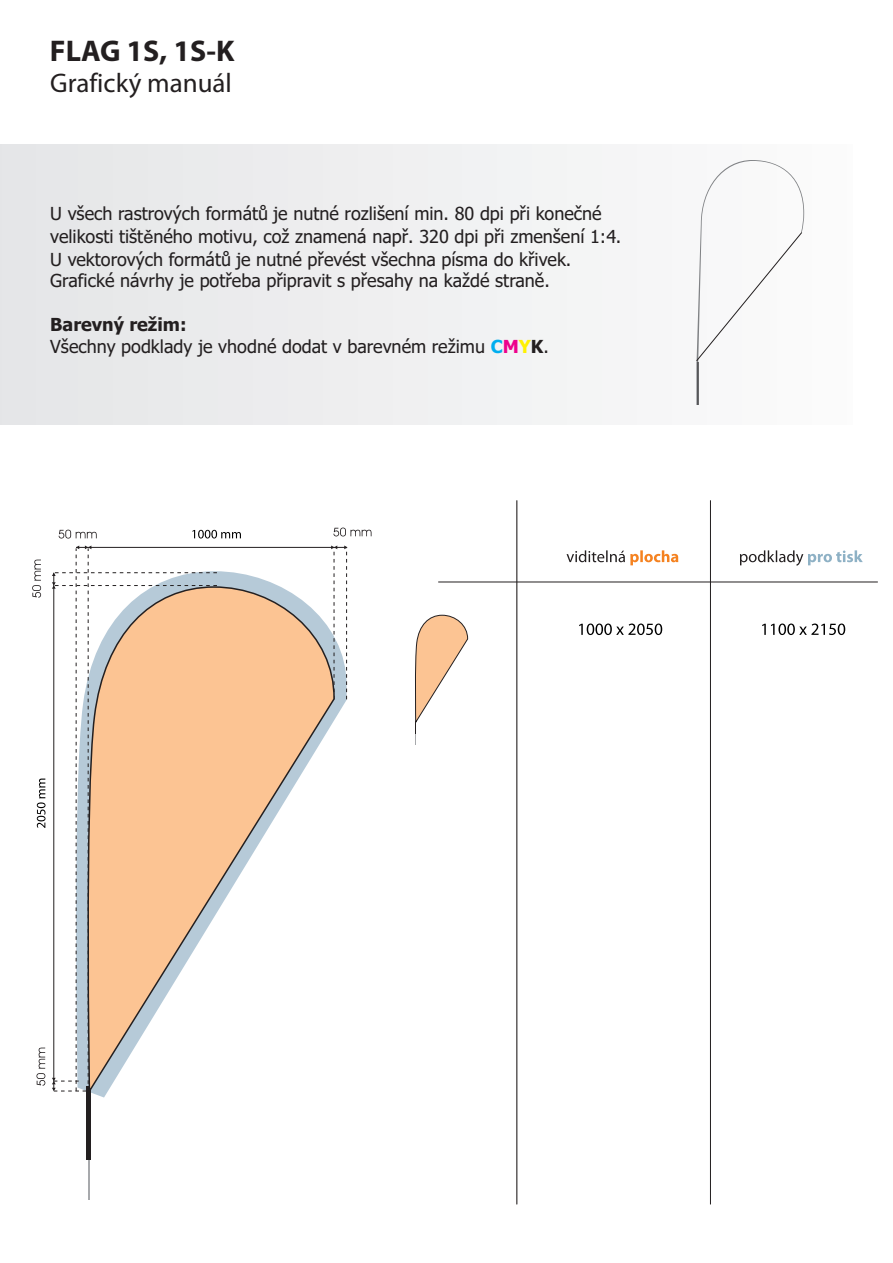
<style>
.page{position:relative;width:893px;height:1263px;background:#fff}
.page>*{position:absolute;margin:0;border:0;box-sizing:border-box;transform-origin:0 0}
.t1{font:700 30px "Myriad Pro";color:#231f20}
.t2{font:27px "Myriad Pro";color:#231f20}
.t3{font:18px/22.5px "Tahoma";color:#231f20}
.s1{font-family:"Arial Unicode MS"}
.s2{font-weight:700}
.s3{font-weight:700;color:#00aeef}
.s4{font-weight:700;color:#ed028c}
.s5{font-weight:700;color:#fff101}
</style>
<div class="page">
<div style="left:0;top:144px;width:853px;height:281px;background:#efeff0"></div>
<div style="left:696px;top:160px;width:108px;height:203px;background:#f9f9f9"></div>
<svg style="left:696px;top:363px;width:2px;height:41px"></svg>
<svg style="left:100px;top:571px;width:247px;height:526px"></svg>
<hr style="left:89px;top:1143px;width:1px;height:56px;background:#a7a9ac">
<hr style="left:517px;top:500px;width:1px;height:704px;background:#231f20">
<hr style="left:710px;top:500px;width:1px;height:704px;background:#231f20">
<hr style="left:76px;top:547px;width:271px;height:1px;background:#231f20">
<svg style="left:344px;top:545px;width:3px;height:154px"></svg>
<svg style="left:331px;top:545px;width:6px;height:154px"></svg>
<svg style="left:59px;top:530px;width:38px;height:8px"></svg>
<svg style="left:32px;top:560px;width:9px;height:38px"></svg>
<svg style="left:36px;top:1047px;width:9px;height:39px"></svg>
<svg style="left:333px;top:528px;width:38px;height:8px"></svg>
<hr style="left:438px;top:582px;width:440px;height:1px;background:#231f20">
<svg style="left:567px;top:550px;width:111px;height:15px"></svg>
<svg style="left:740px;top:550px;width:123px;height:16px"></svg>
<div style="left:86px;top:1086px;width:5px;height:73px;background:#231f20"></div>
<svg style="left:415px;top:614px;width:54px;height:131px"></svg>
<svg style="left:91px;top:585px;width:245px;height:511px"></svg>
<svg style="left:192px;top:530px;width:49px;height:8px"></svg>
<svg style="left:37px;top:778px;width:9px;height:50px"></svg>
<svg style="left:579px;top:623px;width:83px;height:12px"></svg>
<svg style="left:762px;top:623px;width:83px;height:12px"></svg>
<svg style="left:52px;top:545px;width:166px;height:547px"></svg>
<h1 class="t1" style="left:50px;top:38px;width:186px">FLAG 1S, 1S-K</h1>
<h2 class="t2" style="left:50px;top:72px;width:183px">Grafický manuál</h2>
<p class="t3" style="left:50px;top:204px;width:573px">U všech rastrových formátů je nutné rozlišení min. 80 dpi při konečné velikosti tišt<span class="s1">ě</span>ného motivu, což znamená např. 320 dpi při zmenšení 1:4.<br>U vektorových formátů je nutné převést všechna písma do křivek.<br>Grafické návrhy je potřeba připravit s přesahy na každé straně.</p>
<p class="t3" style="left:50px;top:315px;width:500px;line-height:21.8px"><span class="s2">Barevný režim:<br></span>Všechny podklady je vhodné dodat v barevném režimu <span class="s3">C</span><span class="s4">M</span><span class="s5">Y</span><span class="s2">K</span>.</p>
</div>
